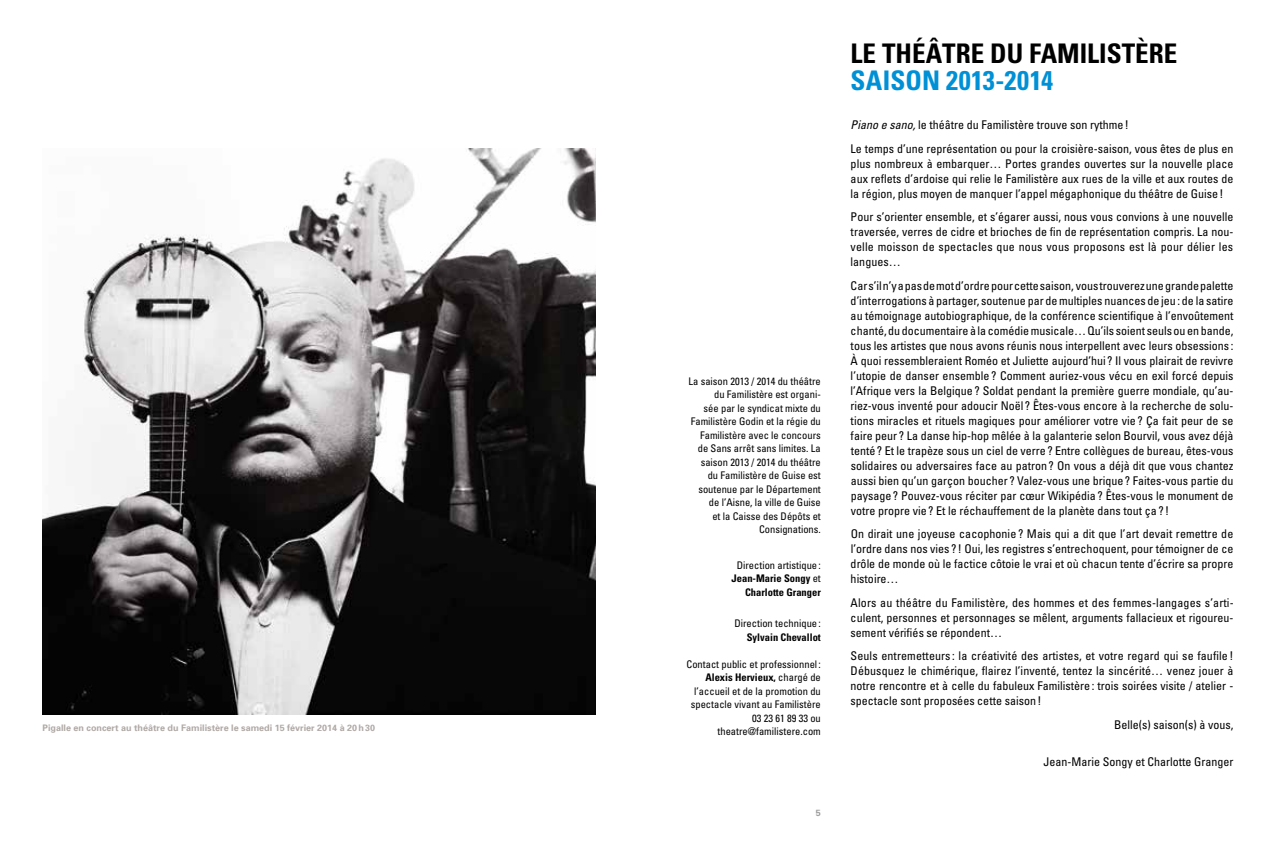
<style>
.page{position:relative;width:1276px;height:851px;background:#fff}
.page>*{position:absolute;margin:0;border:0;box-sizing:border-box;transform-origin:0 0}
.t1{font:700 condensed 27px "Univers";color:#000}
.t2{font:700 condensed 27px "Univers";letter-spacing:.02em;color:#0090d6}
.t3{font:condensed 12px/15px "Univers";color:#000;text-align:justify}
.t4{font:condensed 10.5px/13.5px "Univers";color:#000;text-align:right}
.t5{font:700 condensed 10.5px/13.5px "Univers";color:#000;text-align:right}
.t6{font:700 9px "Univers";color:#b0a9a6}
.t7{font:700 9px "Univers";color:#9c9c9d}
.s1{font-weight:400}
.s2{font-weight:700}
.s3{font-style:italic}
</style>
<div class="page">
<img style="left:43px;top:149px;width:552px;height:565px">
<p class="t6" style="left:43px;top:722px;width:334px">Pigalle en concert au théâtre du Familistère le samedi 15 février 2014 à 20h30</p>
<p class="t4" style="left:688px;top:374px;width:134px">La saison 2013 / 2014 du théâtre du Familistère est organi-<br>sée par le syndicat mixte du<br>Familistère Godin et la régie du<br>Familistère avec le concours de Sans arrêt sans limites. La saison 2013 / 2014 du théâtre du Familistère de Guise est soutenue par le Département de l’Aisne, la ville de Guise<br>et la Caisse des D épôts et<br>Consignations.</p>
<p class="t5" style="left:731px;top:558px;width:91px"><span class="s1">Direction artistique :<br></span>Jean-Marie Songy <span class="s1">et<br></span>Charlotte Granger</p>
<p class="t4" style="left:734px;top:616px;width:88px">Direction technique :</p>
<p class="t5" style="left:747px;top:629px;width:76px">Sylvain Chevallot</p>
<p class="t4" style="left:686px;top:656px;width:136px">Contact public et professionnel :<br><span class="s2">Alexis Hervieux,</span> chargé de l’accueil et de la promotion du spectacle vivant au Familistère<br>03 23 61 89 33 ou theatre@familistere.com</p>
<p class="t7" style="left:816px;top:806px;width:7px">5</p>
<h1 class="t1" style="left:850px;top:37px;width:47px">LE THÉÂTRE</h1>
<h1 class="t1" style="left:990px;top:37px;width:54px">DU FAMILISTÈRE</h1>
<h1 class="t2" style="left:850px;top:64px;width:16px">SAISON</h1>
<h1 class="t2" style="left:946px;top:64px;width:109px">2013-2014</h1>
<p class="t3" style="left:850px;top:113px;width:384px;line-height:23.5px"><span class="s3">Piano e sano,</span> le théâtre du Familistère trouve son rythme!<br>Le temps d’une représentation ou pour la croisière-saison, vous êtes de plus en</p>
<p class="t3" style="left:850px;top:155px;width:384px">plus nombreux à embarquer… Portes grandes ouvertes sur la nouvelle place aux reflets d’ardoise qui relie le Familistère aux rues de la ville et aux routes de la région, plus moyen de manquer l’appel mégaphonique du théâtre de Guise!</p>
<p class="t3" style="left:850px;top:209px;width:384px">Pour s’orienter ensemble, et s’égarer aussi, nous vous convions à une nouvelle traversée, verres de cidre et brioches de fin de représentation compris. La nou&shy;velle moisson de spectacles que nous vous proposons est là pour délier les langues…</p>
<p class="t3" style="left:850px;top:277px;width:384px">Car s’il n’y a pas de mot d’ordre pour cette saison, vous trouverez une grande palette d’interrogations à partager, soutenue par de multiples nuances de jeu: de la satire au témoignage autobiographique, de la conférence scientifique à l’envoûtement chanté, du documentaire à la comédie musicale… Qu’ils soient seuls ou en bande, tous les artistes que nous avons réunis nous interpellent avec leurs obsessions :<br>À quoi ressembleraient Roméo et Juliette aujourd’hui ? I l vous plairait de revivre l’utopie de danser ensemble ? Comment auriez-vous vécu en exil forcé depuis l’Afrique vers la Belgique ? Soldat pendant la première guerre mondiale, qu’au&shy;riez-vous inventé pour adoucir Noël ? Êtes-vous encore à la recherche de solu&shy;tions miracles et rituels magiques pour améliorer votre vie ? Ça fait peur de se faire peur ? La danse hip-hop mêlée à la galanterie selon Bourvil, vous avez déjà tenté? Et le trapèze sous un ciel de verre ? Entre collègues de bureau, êtes-vous solidaires ou adversaires face au patron? On vous a déjà dit que vous chantez aussi bien qu’un garçon boucher ? Valez-vous une brique ? Faites-vous partie du paysage ? Pouvez-vous réciter par cœur Wikipédia? Êtes-vous le monument de votre propre vie ? Et le réchauffement de la planète dans tout ça? !</p>
<p class="t3" style="left:850px;top:526px;width:384px">On dirait une joyeuse cacophonie ? Mais qui a dit que l’art devait remettre de l’ordre dans nos vies ? ! Oui, les registres s’entrechoquent, pour témoigner de ce drôle de monde où le factice côtoie le vrai et où chacun tente d’écrire sa propre histoire…</p>
<p class="t3" style="left:850px;top:594px;width:384px">Alors au théâtre du Familistère, des hommes et des femmes-langages s’arti&shy;culent, personnes et personnages se mêlent, arguments fallacieux et rigoureu&shy;sement vérifiés se répondent…</p>
<p class="t3" style="left:850px;top:648px;width:384px">Seuls entremetteurs : la créativité des artistes, et votre regard qui se faufile !<br>Débusquez le chimérique, flairez l’inventé, tentez la sincérité… venez jouer à notre rencontre et à celle du fabuleux Familistère: trois soirées visite / atelier - spectacle sont proposées cette saison!</p>
<p class="t3" style="left:1114px;top:716px;width:121px">Belle(s) saison(s) à vous,</p>
<p class="t3" style="left:1043px;top:753px;width:191px">Jean-Marie Songy et Charlotte Granger</p>
</div>
